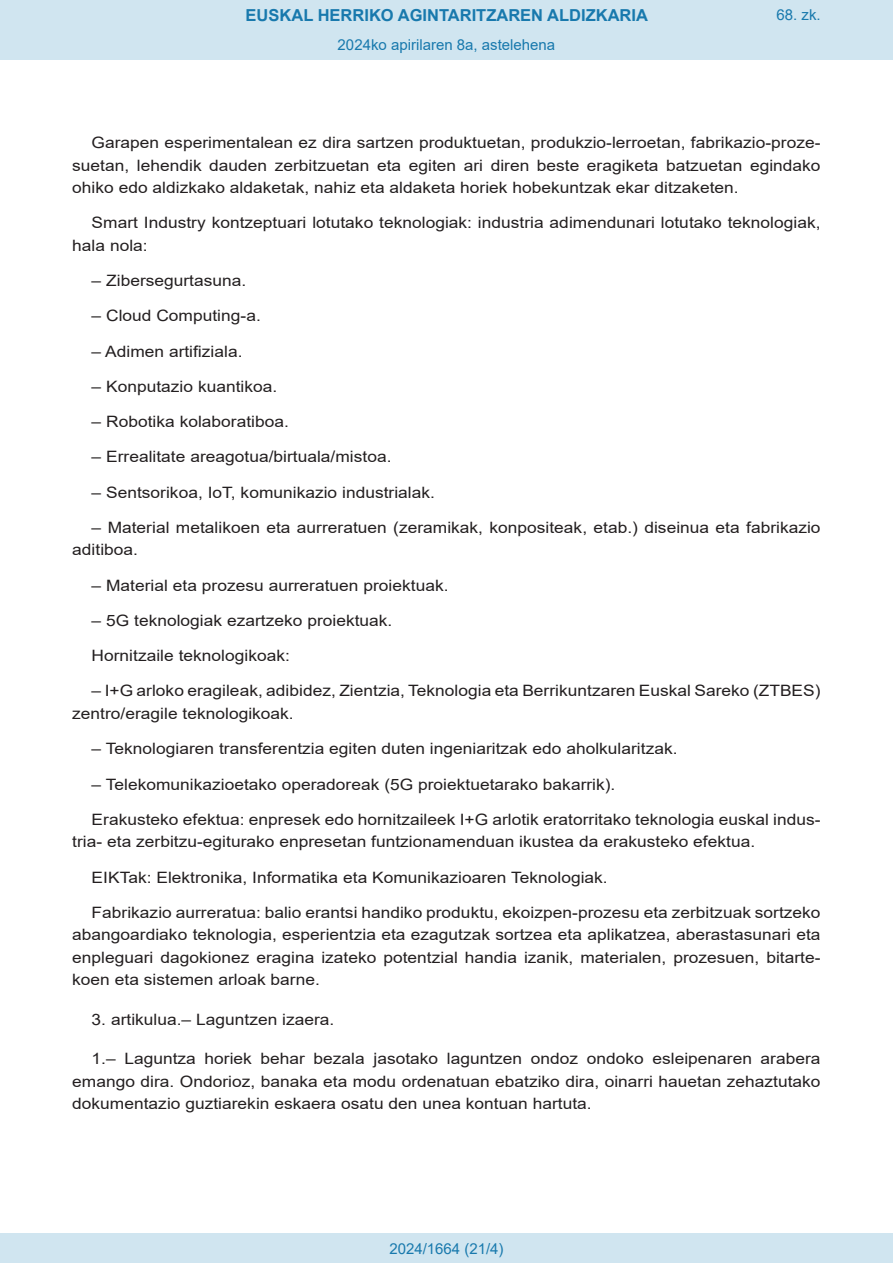
<style>
.page{position:relative;width:893px;height:1263px;background:#fff}
.page>*{position:absolute;margin:0;border:0;box-sizing:border-box;transform-origin:0 0}
.t1{font:700 16.5px "Arial";color:#1879ad}
.BOPVDetalle{font:15.6px/22.5px "Arial";color:#231f20;scale:1.11 1}
.Paginacion_Centro{font:15px "Arial";color:#1879ad}
</style>
<div class="page">
<div style="left:0;top:0;width:893px;height:60px;background:#d0e5f0"></div>
<div style="left:0;top:1233px;width:893px;height:30px;background:#d0e5f0"></div>
<p class="t1" style="left:246px;top:3px;width:404px">EUSKAL HERRIKO AGINTARITZAREN ALDIZKARIA</p>
<p class="Paginacion_Centro" style="left:338px;top:35px;width:219px">2024ko apirilaren 8a, astelehena</p>
<p class="Paginacion_Centro" style="left:776px;top:5px;width:46px">68. zk.</p>
<p class="BOPVDetalle" style="left:72px;top:131px;width:676px;text-align:justify;text-indent:19px">Garapen esperimentalean ez dira sartzen produktuetan, produkzio-lerroetan, fabrikazio-proze&shy;suetan, lehendik dauden zerbitzuetan eta egiten ari diren beste eragiketa batzuetan egindako ohiko edo aldizkako aldaketak, nahiz eta aldaketa horiek hobekuntzak ekar ditzaketen.</p>
<p class="BOPVDetalle" style="left:72px;top:212px;width:676px;text-indent:19px">Smart Industry kontzeptuari lotutako teknologiak: industria adimendunari lotutako teknologiak, hala nola:</p>
<p class="BOPVDetalle" style="left:92px;top:269px;width:141px">– Zibersegurtasuna.</p>
<p class="BOPVDetalle" style="left:92px;top:305px;width:154px">– Cloud Computing-a.</p>
<p class="BOPVDetalle" style="left:92px;top:340px;width:137px">– Adimen artifiziala.</p>
<p class="BOPVDetalle" style="left:92px;top:375px;width:169px">– Konputazio kuantikoa.</p>
<p class="BOPVDetalle" style="left:92px;top:410px;width:179px">– Robotika kolaboratiboa.</p>
<p class="BOPVDetalle" style="left:92px;top:446px;width:272px">– Errealitate areagotua/birtuala/mistoa.</p>
<p class="BOPVDetalle" style="left:92px;top:481px;width:311px">– Sentsorikoa, IoT, komunikazio industrialak.</p>
<p class="BOPVDetalle" style="left:72px;top:516px;width:676px;text-indent:19px">– Material metalikoen eta aurreratuen (zeramikak, konpositeak, etab.) diseinua eta fabrikazio aditiboa.</p>
<p class="BOPVDetalle" style="left:92px;top:574px;width:323px">– Material eta prozesu aurreratuen proiektuak.</p>
<p class="BOPVDetalle" style="left:92px;top:609px;width:272px">– 5G teknologiak ezartzeko proiektuak.</p>
<p class="BOPVDetalle" style="left:92px;top:644px;width:180px">Hornitzaile teknologikoak:</p>
<p class="BOPVDetalle" style="left:72px;top:680px;width:676px;text-indent:19px">– I+G arloko eragileak, adibidez, Zientzia, Teknologia eta Berrikuntzaren Euskal Sareko (ZTBES) zentro/eragile teknologikoak.</p>
<p class="BOPVDetalle" style="left:92px;top:737px;width:529px">– Teknologiaren transferentzia egiten duten ingeniaritzak edo aholkularitzak.</p>
<p class="BOPVDetalle" style="left:92px;top:773px;width:473px">– Telekomunikazioetako operadoreak (5G proiektuetarako bakarrik).</p>
<p class="BOPVDetalle" style="left:72px;top:808px;width:676px;text-indent:19px">Erakusteko efektua: enpresek edo hornitzaileek I+G arlotik eratorritako teknologia euskal indus&shy;tria- eta zerbitzu-egiturako enpresetan funtzionamenduan ikustea da erakusteko efektua.</p>
<p class="BOPVDetalle" style="left:92px;top:866px;width:466px">EIKTak: Elektronika, Informatika eta Komunikazioaren Teknologiak.</p>
<p class="BOPVDetalle" style="left:72px;top:901px;width:676px;text-align:justify;text-indent:19px">Fabrikazio aurreratua: balio erantsi handiko produktu, ekoizpen-prozesu eta zerbitzuak sortzeko abangoardiako teknologia, esperientzia eta ezagutzak sortzea eta aplikatzea, aberastasunari eta enpleguari dagokionez eragina izateko potentzial handia izanik, materialen, prozesuen, bitarte&shy;koen eta sistemen arloak barne.</p>
<p class="BOPVDetalle" style="left:92px;top:1008px;width:220px">3. artikulua.– Laguntzen izaera.</p>
<p class="BOPVDetalle" style="left:72px;top:1047px;width:676px;text-align:justify;text-indent:19px">1.– Laguntza horiek behar bezala jasotako laguntzen ondoz ondoko esleipenaren arabera emango dira. Ondorioz, banaka eta modu ordenatuan ebatziko dira, oinarri hauetan zehaztutako dokumentazio guztiarekin eskaera osatu den unea kontuan hartuta.</p>
<p class="Paginacion_Centro" style="left:389px;top:1238px;width:116px">2024/1664 (21/4)</p>
</div>
